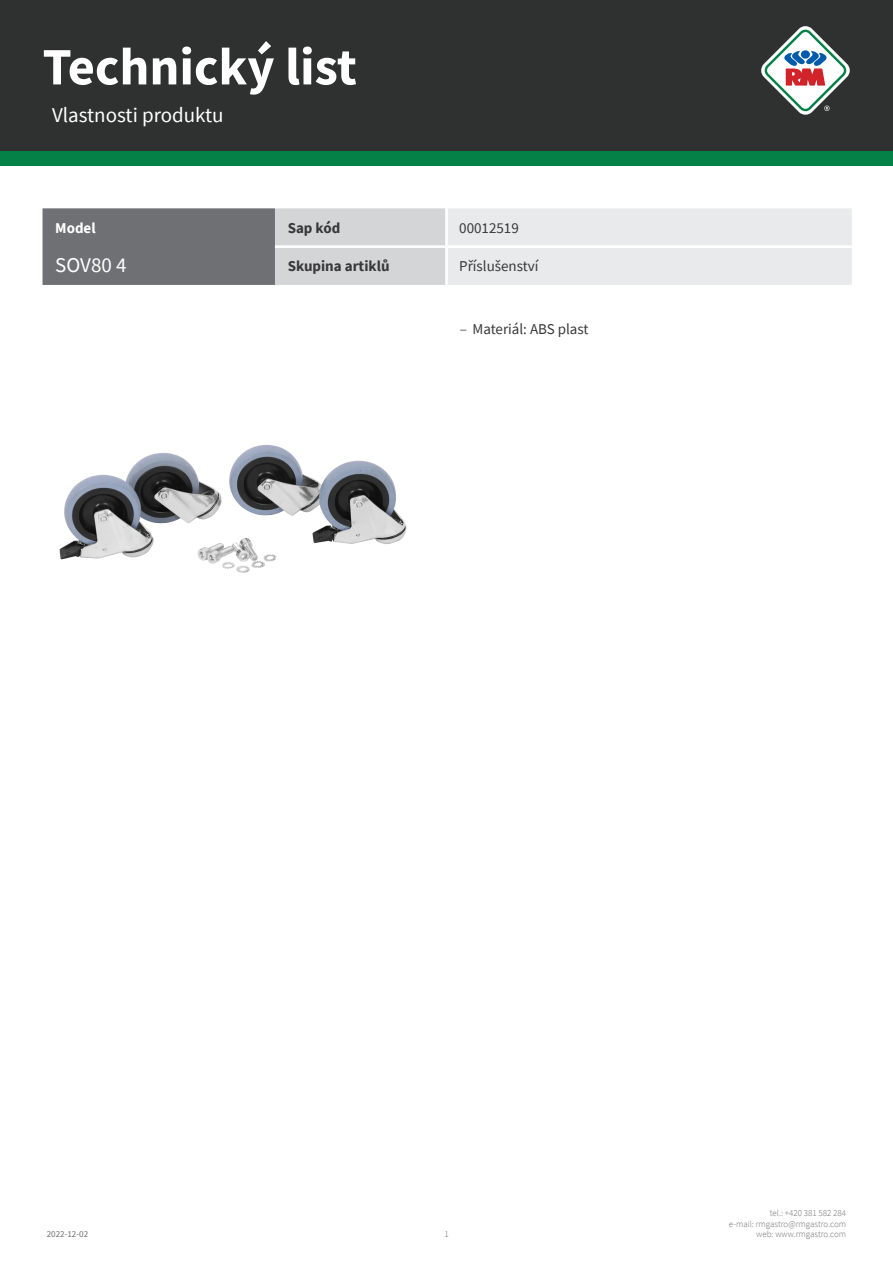
<style>
.page{position:relative;width:893px;height:1263px;background:#fff}
.page>*{position:absolute;margin:0;border:0;box-sizing:border-box;transform-origin:0 0}
.t1{font:700 52.5px "Source Sans Pro";color:#fff}
.kapitola{font:21px "Source Sans Pro";color:#fff}
.tabulka_-_headline{font:21px "Source Sans Pro";color:#fff}
.tabulka_-_text{font:15px "Source Sans Pro";color:#383839}
.tabulka_-_text-2{font:700 15px "Source Sans Pro";color:#383839}
.tabulka_-_text-3{font:700 15px "Source Sans Pro";color:#fff}
.t2{font:300 9px/10.8px "Source Sans Pro";color:#6f7073;text-align:right}
.t3{font:9px "Source Sans Pro";color:#6f7073}
.s1{font-weight:300}
</style>
<div class="page">
<div style="left:0;top:0;width:893px;height:166px;background:#048146"></div>
<div style="left:0;top:0;width:893px;height:151px;background:#2f3131"></div>
<svg style="left:761px;top:26px;width:89px;height:89px"></svg>
<img style="left:59px;top:444px;width:348px;height:129px">
<svg style="left:43px;top:208px;width:809px;height:77px;background:#c0c1c3"></svg>
<hr style="left:445px;top:208px;width:3px;height:37px;background:#fff">
<hr style="left:275px;top:245px;width:171px;height:3px;background:#fff">
<hr style="left:446px;top:245px;width:406px;height:3px;background:#fff">
<hr style="left:445px;top:248px;width:3px;height:37px;background:#fff">
<h1 class="t1" style="left:43px;top:31px;width:316px">Technický list</h1>
<p class="kapitola" style="left:52px;top:101px;width:173px">Vlastnosti produktu</p>
<p class="tabulka_-_text-3" style="left:55px;top:218px;width:42px">Model</p>
<p class="tabulka_-_text-2" style="left:288px;top:218px;width:54px">Sap kód</p>
<p class="tabulka_-_text" style="left:459px;top:219px;width:61px">00012519</p>
<p class="tabulka_-_headline" style="left:55px;top:251px;width:73px">SOV80 4</p>
<p class="tabulka_-_text-2" style="left:288px;top:256px;width:103px">Skupina artiklů</p>
<p class="tabulka_-_text" style="left:459px;top:257px;width:81px">Příslušenství</p>
<p class="tabulka_-_text" style="left:460px;top:320px;width:130px"><span class="s1">–</span> Materiál: ABS plast</p>
<p class="t3" style="left:47px;top:1229px;width:43px">2022-12-02</p>
<p class="t2" style="left:444px;top:1229px;width:6px">1</p>
<p class="t2" style="left:729px;top:1207px;width:119px">tel.: +420 381 582 284<br>e-mail: rmgastro@rmgastro.com web: www.rmgastro.com</p>
</div>
